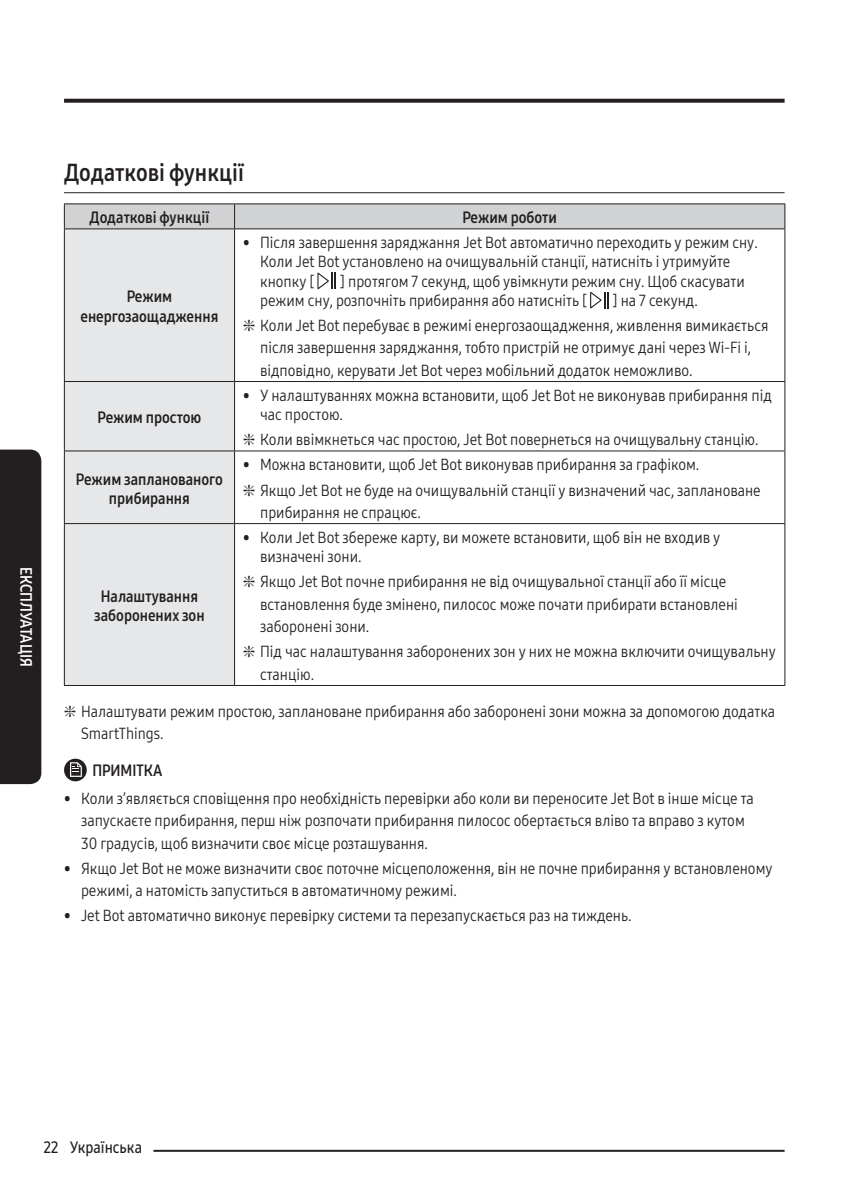
<style>
.page{position:relative;width:843px;height:1194px;background:#fff}
.page>*{position:absolute;margin:0;border:0;box-sizing:border-box;transform-origin:0 0}
.t1{font:24px "Samsung One Cyrillic 700 C";color:#231f20;scale:.95 1}
.t2{font:16px/22.4px "Samsung One Cyrillic 400 C";color:#231f20;scale:.95 1}
.t3{font:16px/19.2px "Samsung One Cyrillic 700 C";color:#231f20;text-align:center;scale:.95 1}
.t4{font:16px "Samsung One Cyrillic 700 C";color:#fff;scale:.95 1}
.t5{font:16px "Samsung One Cyrillic 600 C";color:#231f20;scale:.95 1}
</style>
<div class="page">
<div style="left:0;top:450px;width:41px;height:334px;background:#231f20"></div>
<hr style="left:64px;top:192px;width:720px;height:1px;background:#231f20">
<div style="left:65px;top:230px;width:169px;height:455px;background:#e6e7e9"></div>
<svg style="left:64px;top:204px;width:721px;height:25px;background:#c9cacc"></svg>
<hr style="left:64px;top:229px;width:170px;height:1px;background:#231f20">
<hr style="left:64px;top:229px;width:1px;height:152px;background:#231f20">
<hr style="left:234px;top:229px;width:551px;height:1px;background:#231f20">
<hr style="left:234px;top:229px;width:1px;height:152px;background:#231f20">
<hr style="left:784px;top:229px;width:1px;height:152px;background:#231f20">
<hr style="left:64px;top:381px;width:170px;height:1px;background:#231f20">
<hr style="left:64px;top:382px;width:1px;height:69px;background:#231f20">
<hr style="left:234px;top:381px;width:551px;height:1px;background:#231f20">
<hr style="left:234px;top:382px;width:1px;height:69px;background:#231f20">
<hr style="left:784px;top:382px;width:1px;height:69px;background:#231f20">
<hr style="left:64px;top:451px;width:170px;height:1px;background:#231f20">
<hr style="left:64px;top:451px;width:1px;height:72px;background:#231f20">
<hr style="left:234px;top:451px;width:551px;height:1px;background:#231f20">
<hr style="left:234px;top:451px;width:1px;height:72px;background:#231f20">
<hr style="left:784px;top:451px;width:1px;height:72px;background:#231f20">
<hr style="left:64px;top:523px;width:170px;height:1px;background:#231f20">
<hr style="left:64px;top:524px;width:1px;height:161px;background:#231f20">
<hr style="left:234px;top:523px;width:551px;height:1px;background:#231f20">
<hr style="left:234px;top:524px;width:1px;height:161px;background:#231f20">
<hr style="left:784px;top:524px;width:1px;height:161px;background:#231f20">
<hr style="left:64px;top:685px;width:170px;height:1px;background:#231f20">
<hr style="left:234px;top:685px;width:551px;height:1px;background:#231f20">
<svg style="left:317px;top:273px;width:19px;height:16px"></svg>
<svg style="left:590px;top:292px;width:18px;height:16px"></svg>
<div style="left:64px;top:759px;width:23px;height:22px;background:#231f20;border-radius:50%"></div>
<svg style="left:70px;top:762px;width:12px;height:15px"></svg>
<svg style="left:64px;top:99px;width:720px;height:4px;background:#322e2f"></svg>
<hr style="left:64px;top:1150px;width:720px;height:2px;background:#231f20">
<div style="left:64px;top:1147px;width:89px;height:6px;background:#fff"></div>
<p class="t4" style="left:37px;top:567px;width:106px;rotate:90deg">ЕКСПЛУАТАЦІЯ</p>
<h1 class="t1" style="left:64px;top:156px;width:191px">Додаткові функції</h1>
<p class="t3" style="left:89px;top:208px;width:128px">Додаткові функції</p>
<p class="t3" style="left:462px;top:208px;width:101px">Режим роботи</p>
<p class="t3" style="left:80px;top:287px;width:147px">Режим енергозаощадження</p>
<p class="t3" style="left:97px;top:408px;width:111px">Режим простою</p>
<p class="t3" style="left:76px;top:469px;width:156px">Режим запланованого прибирання</p>
<p class="t2" style="left:260px;top:233px;width:525px;line-height:19.2px;text-indent:-17px">• Після завершення заряджання Jet Bot автоматично переходить у режим сну.<br>Коли Jet Bot установлено на очищувальній станції, натисніть і утримуйте кнопку [</p>
<p class="t2" style="left:260px;top:271px;width:511px;line-height:19.2px;text-indent:80px">] протягом 7 секунд, щоб увімкнути режим сну. Щоб скасувати режим сну, розпочніть прибирання або натисніть [</p>
<p class="t2" style="left:243px;top:287px;width:554px;line-height:25.2px;text-indent:370px">] на 7 секунд.<br>❇ Коли Jet Bot перебуває в режимі енергозаощадження, живлення вимикається</p>
<p class="t2" style="left:260px;top:336px;width:518px">після завершення заряджання, тобто пристрій не отримує дані через Wi-Fi і, відповідно, керувати Jet Bot через мобільний додаток неможливо.</p>
<p class="t2" style="left:260px;top:385px;width:540px;line-height:19.2px;text-indent:-17px">• У налаштуваннях можна встановити, щоб Jet Bot не виконував прибирання під час простою.</p>
<p class="t2" style="left:243px;top:428px;width:544px">❇ Коли ввімкнеться час простою, Jet Bot повернеться на очищувальну станцію.</p>
<p class="t2" style="left:243px;top:452px;width:546px;line-height:25.2px">• Можна встановити, щоб Jet Bot виконував прибирання за графіком.<br>❇ Якщо Jet Bot не буде на очищувальній станції у визначений час, заплановане</p>
<p class="t2" style="left:260px;top:501px;width:171px">прибирання не спрацює.</p>
<p class="t2" style="left:260px;top:527px;width:486px;line-height:19.2px;text-indent:-17px">• Коли Jet Bot збереже карту, ви можете встановити, щоб він не входив у визначені зони.</p>
<p class="t2" style="left:260px;top:570px;width:504px;text-indent:-17px">❇ Якщо Jet Bot почне прибирання не від очищувальної станції або її місце встановлення буде змінено, пилосос може почати прибирати встановлені заборонені зони.</p>
<p class="t2" style="left:260px;top:640px;width:544px;text-indent:-17px">❇ Під час налаштування заборонених зон у них не можна включити очищувальну станцію.</p>
<p class="t2" style="left:81px;top:700px;width:732px;text-indent:-17px">❇ Налаштувати режим простою, заплановане прибирання або заборонені зони можна за допомогою додатка<br>SmartThings.</p>
<p class="t3" style="left:92px;top:760px;width:75px">ПРИМІТКА</p>
<p class="t2" style="left:81px;top:787px;width:709px;text-indent:-17px">• Коли з’являється сповіщення про необхідність перевірки або коли ви переносите Jet Bot в інше місце та запускаєте прибирання, перш ніж розпочати прибирання пилосос обертається вліво та вправо з кутом<br>30 градусів, щоб визначити своє місце розташування.</p>
<p class="t2" style="left:81px;top:857px;width:729px;text-indent:-17px">• Якщо Jet Bot не може визначити своє поточне місцеположення, він не почне прибирання у встановленому режимі, а натомість запуститься в автоматичному режимі.</p>
<p class="t2" style="left:64px;top:904px;width:599px">• Jet Bot автоматично виконує перевірку системи та перезапускається раз на тиждень.</p>
<p class="t3" style="left:94px;top:586px;width:118px">Налаштування заборонених зон</p>
<p class="t5" style="left:44px;top:1136px;width:105px">22 Українська</p>
</div>
